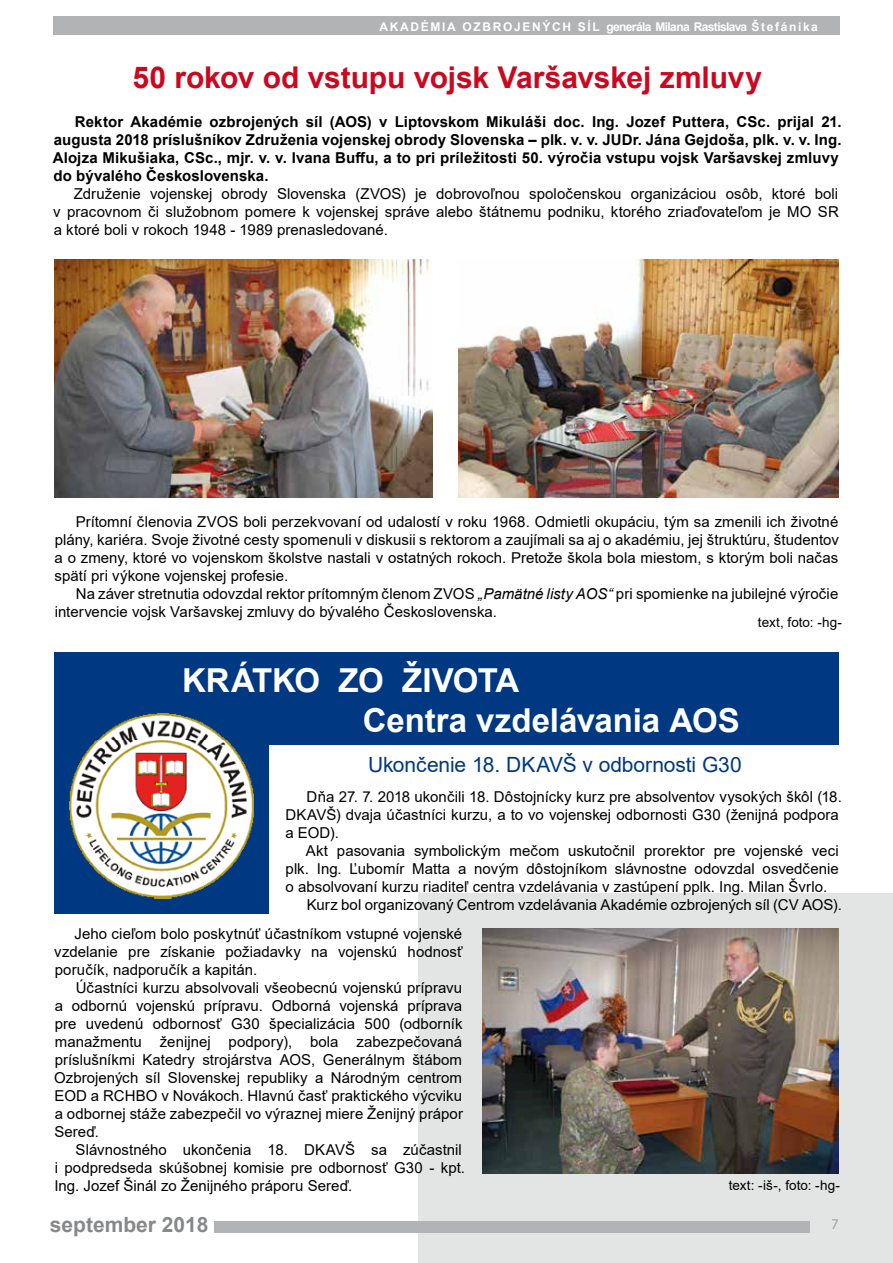
<style>
.page{position:relative;width:893px;height:1263px;background:#fff}
.page>*{position:absolute;margin:0;border:0;box-sizing:border-box;transform-origin:0 0}
.t1{font:700 33px/39.6px "Arial";letter-spacing:-.005em;color:#fff}
.t2{font:700 30px "Arial";letter-spacing:-.005em;color:#cd071e}
.t3{font:21px "Arial";letter-spacing:-.005em;color:#003882}
.t4{font:700 21px "Arial";color:#87888a}
.t5{font:15px/18px "Arial";color:#000;text-align:justify}
.t6{font:700 15px/18px "Arial";letter-spacing:.01em;color:#000}
.t7{font:15px "Myriad Pro";color:#a2a3a5}
.t8{font:13.5px "Arial";color:#000}
.t9{font:700 12px "Arial";letter-spacing:-.055em;color:#fff}
.s1{font-style:italic}
</style>
<div class="page">
<div style="left:418px;top:894px;width:475px;height:369px;background:#e3e4e4"></div>
<div style="left:53px;top:16px;width:787px;height:19px;background:#b1b3b4"></div>
<div style="left:215px;top:1221px;width:595px;height:11px;background:#b1b3b4"></div>
<img style="left:54px;top:259px;width:379px;height:239px">
<img style="left:458px;top:259px;width:381px;height:239px">
<img style="left:483px;top:928px;width:356px;height:246px">
<div style="left:54px;top:652px;width:785px;height:93px;background:#003882"></div>
<div style="left:54px;top:740px;width:215px;height:173px;background:#003882"></div>
<img style="left:69px;top:714px;width:185px;height:184px">
<p class="t9" style="left:380px;top:18px;width:440px">A K A D É M I A O Z B R O J E N Ý C H S Í L generála Milana Rastislava Š t e f á n i k a</p>
<h2 class="t2" style="left:133px;top:56px;width:631px">50 rokov od vstupu vojsk Varšavskej zmluvy</h2>
<p class="t6" style="left:53px;top:113px;width:790px;text-indent:22px">Rektor Akadémie ozbrojených síl (AOS) v Liptovskom Mikuláši doc. Ing. Jozef Puttera, CSc. prijal 21. augusta 2018 príslušníkov Združenia vojenskej obrody Slovenska – plk. v. v. JUDr. Jána Gejdoša, plk. v. v. Ing.<br>Alojza Mikušiaka, CSc., mjr. v. v. Ivana Buffu, a to pri príležitosti 50. výročia vstupu vojsk Varšavskej zmluvy do bývalého Československa.</p>
<p class="t5" style="left:53px;top:184px;width:787px;text-indent:21px">Združenie vojenskej obrody Slovenska (ZVOS) je dobrovoľnou spoločenskou organizáciou osôb, ktoré boli v pracovnom či služobnom pomere k vojenskej správe alebo štátnemu podniku, ktorého zriaďovateľom je MO SR a ktoré boli v rokoch 1948 - 1989 prenasledované.</p>
<p class="t5" style="left:55px;top:512px;width:786px;text-indent:21px">Prítomní členovia ZVOS boli perzekvovaní od udalostí v roku 1968. Odmietli okupáciu, tým sa zmenili ich životné plány, kariéra. Svoje životné cesty spomenuli v diskusii s rektorom a zaujímali sa aj o akadémiu, jej štruktúru, študentov a o zmeny, ktoré vo vojenskom školstve nastali v ostatných rokoch. Pretože škola bola miestom, s ktorým boli načas spätí pri výkone vojenskej profesie.</p>
<p class="t5" style="left:55px;top:584px;width:785px;text-indent:21px">Na záver stretnutia odovzdal rektor prítomným členom ZVOS <span class="s1">„Pamätné listy AOS“</span> pri spomienke na jubilejné výročie intervencie vojsk Varšavskej zmluvy do bývalého Československa.</p>
<p class="t8" style="left:758px;top:613px;width:86px">text, foto: -hg-</p>
<h1 class="t1" style="left:363px;top:661px;width:378px;text-indent:-181px">KRÁTKO ZO ŽIVOTA<br>Centra vzdelávania AOS</h1>
<h3 class="t3" style="left:368px;top:750px;width:375px">Ukončenie 18. DKAVŠ v odbornosti G30</h3>
<p class="t5" style="left:285px;top:787px;width:558px;text-align:left;text-indent:21px">Dňa 27. 7. 2018 ukončili 18. Dôstojnícky kurz pre absolventov vysokých škôl (18.<br>DKAVŠ) dvaja účastníci kurzu, a to vo vojenskej odbornosti G30 (ženijná podpora a EOD).</p>
<p class="t5" style="left:306px;top:841px;width:534px">Akt pasovania symbolickým mečom uskutočnil prorektor pre vojenské veci</p>
<p class="t5" style="left:286px;top:859px;width:555px">plk. Ing. Ľubomír Matta a novým dôstojníkom slávnostne odovzdal osvedčenie</p>
<p class="t5" style="left:285px;top:877px;width:543px">o absolvovaní kurzu riaditeľ centra vzdelávania v zastúpení pplk. Ing. Milan Švrlo.</p>
<p class="t5" style="left:307px;top:895px;width:537px">Kurz bol organizovaný Centrom vzdelávania Akadémie ozbrojených síl (CV AOS).</p>
<p class="t5" style="left:54px;top:925px;width:410px;text-indent:20px">Jeho cieľom bolo poskytnúť účastníkom vstupné vojenské vzdelanie pre získanie požiadavky na vojenskú hodnosť poručík, nadporučík a kapitán.</p>
<p class="t5" style="left:54px;top:979px;width:410px;text-indent:22px">Účastníci kurzu absolvovali všeobecnú vojenskú prípravu a odbornú vojenskú prípravu. Odborná vojenská príprava pre uvedenú odbornosť G30 špecializácia 500 (odborník manažmentu ženijnej podpory), bola zabezpečovaná príslušníkmi Katedry strojárstva AOS, Generálnym štábom Ozbrojených síl Slovenskej republiky a Národným centrom EOD a RCHBO v Novákoch. Hlavnú časť praktického výcviku a odbornej stáže zabezpečil vo výraznej miere Ženijný prápor Sereď.</p>
<p class="t5" style="left:54px;top:1141px;width:412px;text-align:left;text-indent:21px">Slávnostného ukončenia 18. DKAVŠ sa zúčastnil i podpredseda skúšobnej komisie pre odbornosť G30 - kpt.<br>Ing. Jozef Šinál zo Ženijného práporu Sereď.</p>
<p class="t8" style="left:729px;top:1176px;width:113px">text: -iš-, foto: -hg-</p>
<h3 class="t4" style="left:50px;top:1210px;width:160px">september 2018</h3>
<p class="t7" style="left:831px;top:1215px;width:9px">7</p>
</div>
